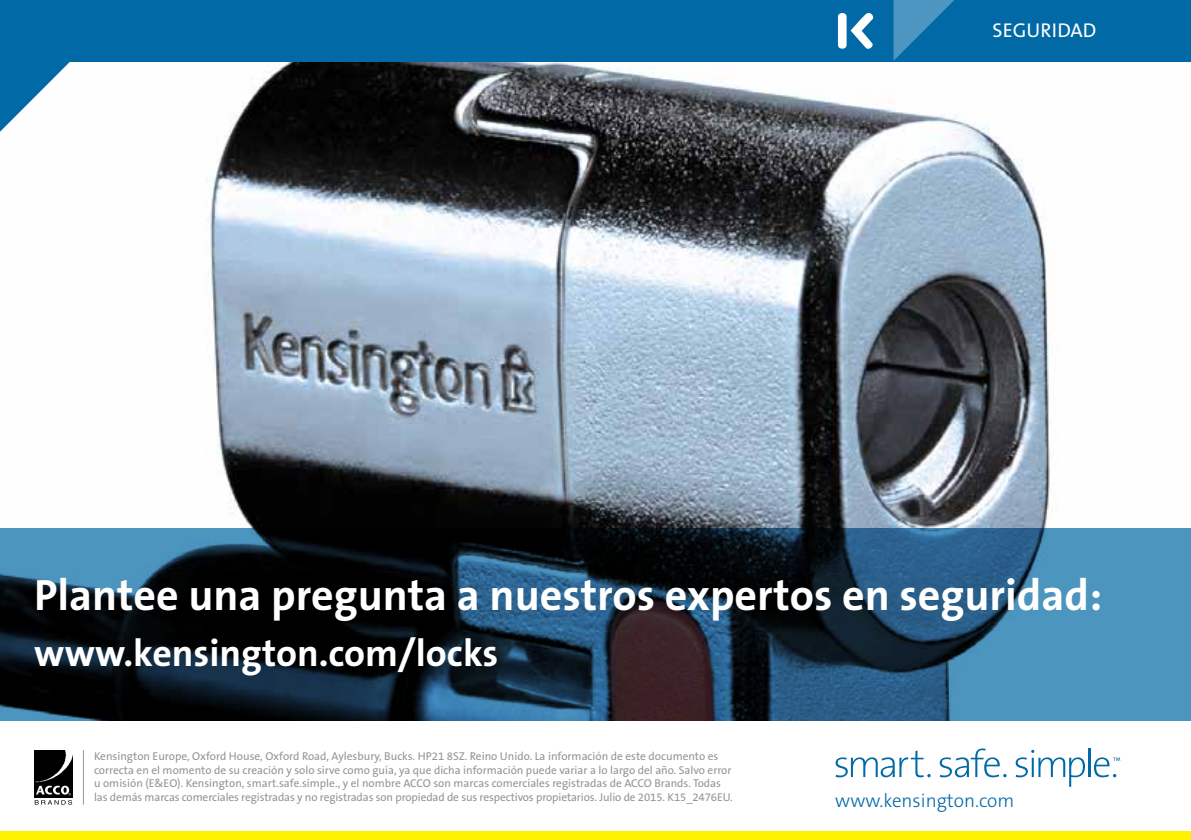
<style>
.page{position:relative;width:1191px;height:840px;background:#fff}
.page>*{position:absolute;margin:0;border:0;box-sizing:border-box;transform-origin:0 0}
.t1{font:44px "The Sans KENSINGTON7 Bd";color:#fff}
.t2{font:38px "The Sans KENSINGTON7 Bd";color:#fff}
.t3{font:20px "The Sans KENSINGTON5 Rg";color:#fff}
.t4{font:19px "The Sans KENSINGTON3 Li";color:#0069a6}
.t5{font:11.4px/13.6px "The Sans KENSINGTON5 Rg";color:#939598}
</style>
<div class="page">
<img style="left:72px;top:61px;width:1119px;height:466px">
<svg style="left:835px;top:750px;width:95px;height:26px"></svg>
<svg style="left:939px;top:748px;width:67px;height:28px"></svg>
<svg style="left:1015px;top:749px;width:70px;height:37px"></svg>
<hr style="left:1088px;top:748px;width:2px;height:28px;background:#0069a6">
<svg style="left:1094px;top:757px;width:26px;height:19px"></svg>
<svg style="left:72px;top:755px;width:1px;height:42px"></svg>
<img style="left:34px;top:750px;width:38px;height:47px">
<svg style="left:35px;top:785px;width:37px;height:19px"></svg>
<hr style="left:83px;top:749px;width:1px;height:55px;background:#939598">
<svg style="left:0;top:527px;width:1191px;height:193px;background:#203d53"></svg>
<div style="left:0;top:831px;width:1191px;height:8px;background:#fff200"></div>
<svg style="left:0;top:61px;width:72px;height:71px"></svg>
<div style="left:0;top:0;width:1191px;height:61px;background:#0069a6"></div>
<svg style="left:850px;top:13px;width:24px;height:36px"></svg>
<div style="left:838px;top:13px;width:8px;height:36px;background:#fff;border-radius:4px"></div>
<svg style="left:893px;top:0;width:61px;height:61px"></svg>
<h3 class="t3" style="left:992px;top:19px;width:105px">Seguridad</h3>
<h1 class="t1" style="left:34px;top:571px;width:1069px">Plantee una pregunta a nuestros expertos en seguridad:</h1>
<h2 class="t2" style="left:34px;top:632px;width:466px">www.kensington.com/locks</h2>
<p class="t5" style="left:94px;top:749px;width:640px">Kensington Europe, Oxford House, Oxford Road, Aylesbury, Bucks. HP21 8SZ. Reino U nido. La información de este documento es correcta en el momento de su creación y solo sirve como guía, ya que dicha información puede variar a lo largo del año. Salvo error u omisión (E&amp;EO). Kensington, smart.safe.simple., y el nombre ACCO son marcas comerciales registradas de ACCO Brands. Todas las demás marcas comerciales registradas y no registradas son propiedad de sus respectivos propietarios. Julio de 2015. K15_2476EU.</p>
<h3 class="t4" style="left:835px;top:790px;width:181px">www.kensington.com</h3>
</div>
